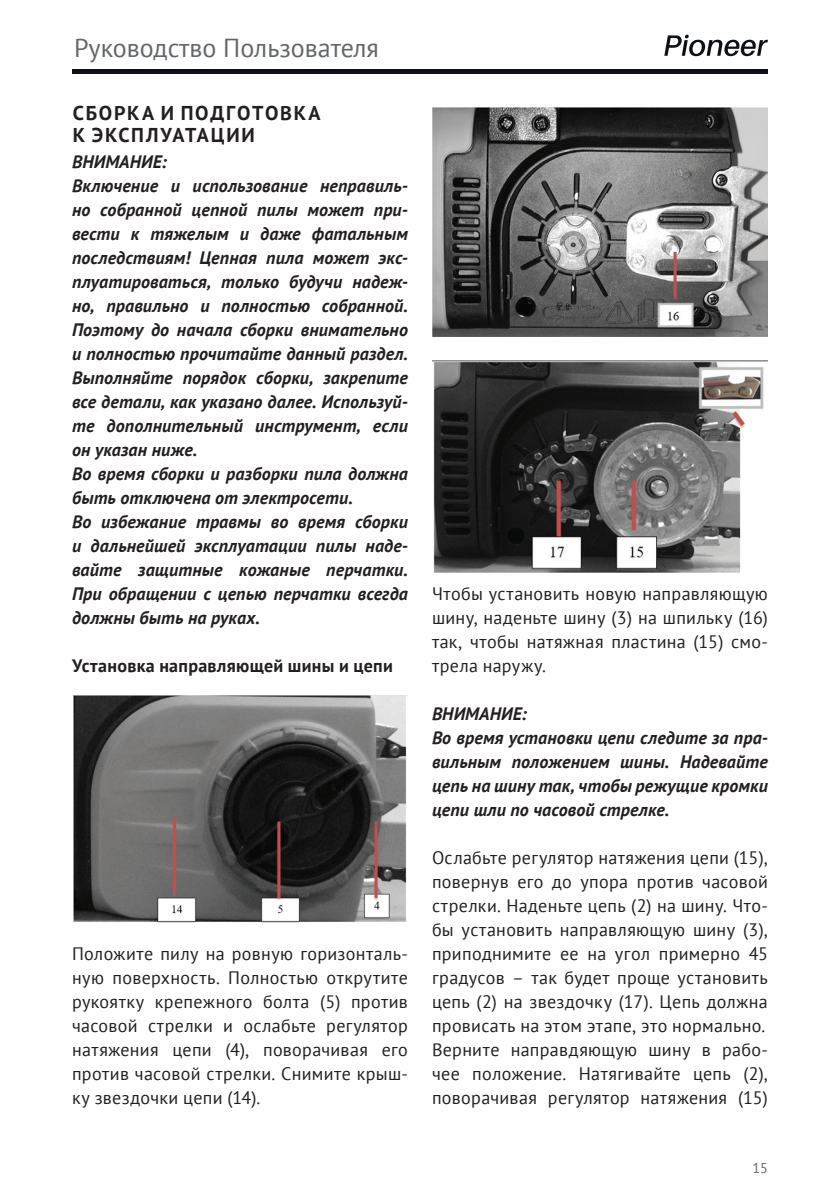
<style>
.page{position:relative;width:840px;height:1191px;background:#fff}
.page>*{position:absolute;margin:0;border:0;box-sizing:border-box;transform-origin:0 0}
.t1{font:26px "PT Sans";color:#626669}
.Заголовки{font:700 20px/22px "PT Sans";letter-spacing:.085em;color:#231f20}
.внимание{font:italic 700 18px/24px "PT Sans";letter-spacing:.01em;color:#231f20;text-align:justify}
.Основной_текст{font:18px/24px "PT Sans";letter-spacing:.02em;color:#231f20;text-align:justify}
.ПОДзагаловки{font:700 18px "PT Sans";letter-spacing:.015em;color:#231f20}
.t2{font:14.2px "PT Sans";color:#626669}
</style>
<div class="page">
<hr style="left:72px;top:69px;width:695px;height:4px;background:#0d1016">
<svg style="left:664px;top:35px;width:103px;height:21px"></svg>
<img style="left:72px;top:695px;width:335px;height:227px">
<img style="left:432px;top:107px;width:334px;height:229px">
<img style="left:432px;top:360px;width:334px;height:212px">
<h1 class="t1" style="left:74px;top:31px;width:306px">Руководство Пользователя</h1>
<p class="Заголовки" style="left:73px;top:102px;width:249px">СБОРКА И ПОДГОТОВКА<br>К ЭКСПЛУАТАЦИИ</p>
<p class="внимание" style="left:72px;top:149px;width:96px">ВНИМАНИЕ:</p>
<p class="внимание" style="left:72px;top:173px;width:337px">Включение и использование неправиль&shy;но собранной цепной пилы может при&shy;вести к тяжелым и даже фатальным последствиям! Цепная пила может экс&shy;плуатироваться, только будучи надеж&shy;но, правильно и полностью собранной.<br>Поэтому до начала сборки внимательно и полностью прочитайте данный раздел.<br>Выполняйте порядок сборки, закрепите все детали, как указано далее. Используй&shy;те дополнительный инструмент, если он указан ниже.</p>
<p class="внимание" style="left:72px;top:461px;width:337px">Во время сборки и разборки пила должна быть отключена от электросети.</p>
<p class="внимание" style="left:72px;top:509px;width:337px">Во избежание травмы во время сборки и дальнейшей эксплуатации пилы наде&shy;вайте защитные кожаные перчатки.<br>При обращении с цепью перчатки всегда должны быть на руках.</p>
<p class="ПОДзагаловки" style="left:72px;top:654px;width:322px">Установка направляющей шины и цепи</p>
<p class="Основной_текст" style="left:72px;top:941px;width:337px">Положите пилу на ровную горизонталь&shy;ную поверхность. Полностью открутите рукоятку крепежного болта (5) против часовой стрелки и ослабьте регулятор натяжения цепи (4), поворачивая его против часовой стрелки. Снимите крыш&shy;ку звездочки цепи (14).</p>
<p class="Основной_текст" style="left:432px;top:581px;width:337px">Чтобы установить новую направляющую шину, наденьте шину (3) на шпильку (16) так, чтобы натяжная пластина (15) смо&shy;трела наружу.</p>
<p class="внимание" style="left:432px;top:701px;width:96px">ВНИМАНИЕ:</p>
<p class="внимание" style="left:432px;top:725px;width:337px">Во время установки цепи следите за пра&shy;вильным положением шины. Надевайте цепь на шину так, чтобы режущие кромки цепи шли по часовой стрелке.</p>
<p class="Основной_текст" style="left:432px;top:845px;width:337px">Ослабьте регулятор натяжения цепи (15), повернув его до упора против часовой стрелки. Наденьте цепь (2) на шину. Что&shy;бы установить направляющую шину (3), приподнимите ее на угол примерно 45 градусов – так будет проще установить цепь (2) на звездочку (17). Цепь должна провисать на этом этапе, это нормально.</p>
<p class="Основной_текст" style="left:432px;top:1037px;width:337px">Верните направдяющую шину в рабо&shy;чее положение. Натягивайте цепь (2), поворачивая регулятор натяжения (15)</p>
<p class="t2" style="left:752px;top:1158px;width:17px">15</p>
</div>
